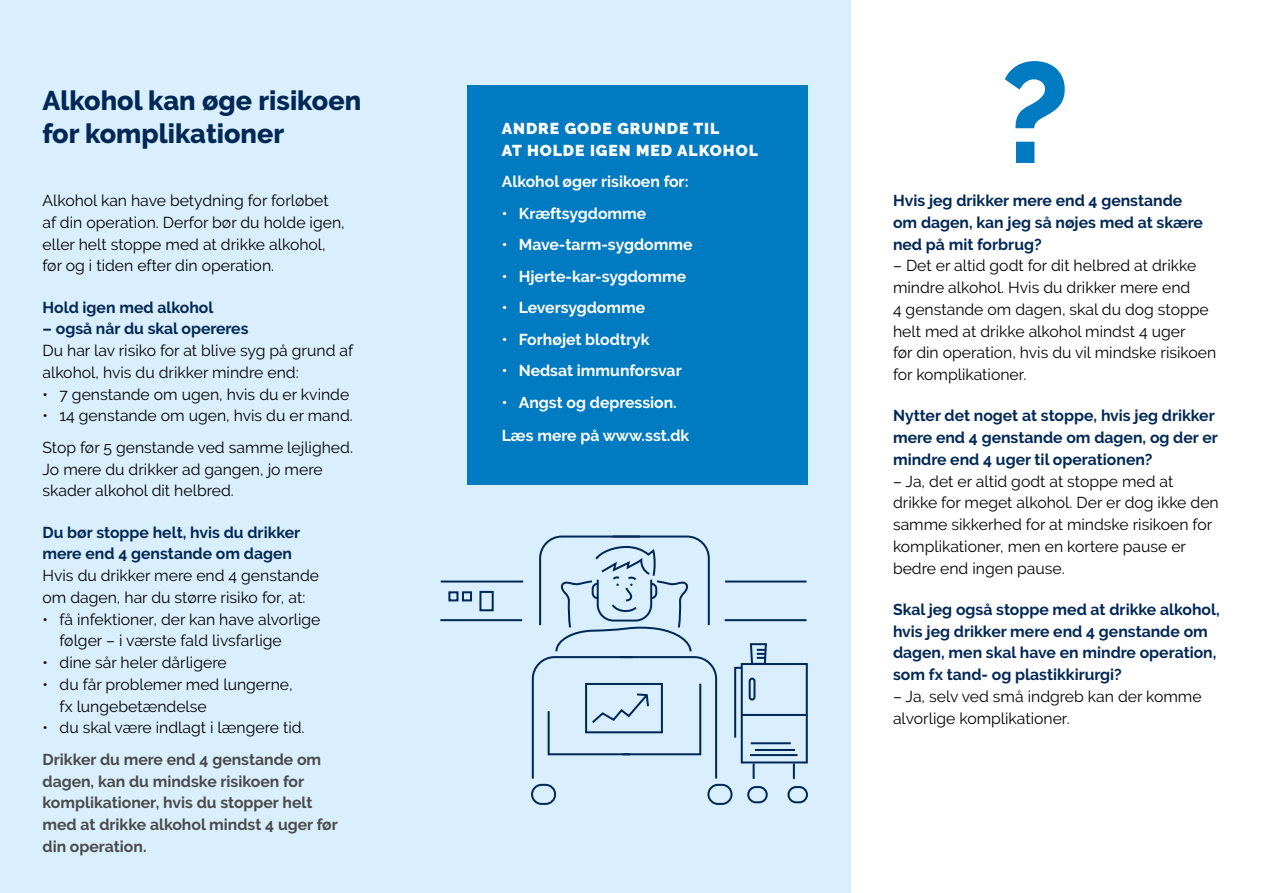
<style>
.page{position:relative;width:1263px;height:893px;background:#fff}
.page>*{position:absolute;margin:0;border:0;box-sizing:border-box;transform-origin:0 0}
.Overskrift_18_22{font:800 27px/33px "Raleway";color:#002856}
.Brødtekst{font:15.75px/21.8px "Raleway";color:#000}
.Brød_Bold_u_luft{font:700 15.75px/21.8px "Raleway";color:#002856}
.Brød_Bold_u_luft-2{font:700 15.75px "Raleway";color:#fff}
.Brødtekst-2{font:700 15.75px/21.8px "Raleway";color:#4a4a49}
.Brød_Bold{font:700 15.75px/21.8px "Raleway";color:#002856}
.OV_Versaler{font:900 15.75px/21.8px "Raleway";letter-spacing:.06em;color:#fff}
.Brød_Bold-2{font:700 15.75px "Raleway";color:#fff}
</style>
<div class="page">
<div style="left:425px;top:0;width:425px;height:893px;background:#daeffd"></div>
<div style="left:531px;top:784px;width:25px;height:21px;border:2px solid #002856;border-radius:10px"></div>
<div style="left:707px;top:784px;width:25px;height:21px;border:2px solid #002856;border-radius:10px"></div>
<svg style="left:531px;top:535px;width:187px;height:244px"></svg>
<hr style="left:441px;top:580px;width:82px;height:3px;background:#002856">
<hr style="left:440px;top:619px;width:82px;height:2px;background:#002856">
<div style="left:448px;top:591px;width:10px;height:10px;border:2px solid #002856"></div>
<div style="left:462px;top:591px;width:10px;height:10px;border:2px solid #002856"></div>
<div style="left:479px;top:591px;width:15px;height:20px;border:2px solid #002856"></div>
<hr style="left:725px;top:580px;width:81px;height:3px;background:#002856">
<hr style="left:725px;top:619px;width:81px;height:2px;background:#002856">
<div style="left:741px;top:663px;width:67px;height:100px;border:2px solid #002856"></div>
<hr style="left:742px;top:714px;width:65px;height:2px;background:#002856">
<div style="left:787px;top:786px;width:21px;height:17px;border:2px solid #002856;border-radius:8px"></div>
<svg style="left:793px;top:763px;width:2px;height:16px"></svg>
<div style="left:747px;top:786px;width:21px;height:17px;border:2px solid #002856;border-radius:8px"></div>
<svg style="left:753px;top:763px;width:2px;height:16px"></svg>
<hr style="left:750px;top:754px;width:47px;height:2px;background:#002856">
<hr style="left:755px;top:749px;width:40px;height:2px;background:#002856">
<hr style="left:751px;top:742px;width:40px;height:2px;background:#002856">
<svg style="left:734px;top:643px;width:34px;height:97px"></svg>
<div style="left:749px;top:678px;width:6px;height:23px;border:2px solid #002856;border-radius:2px"></div>
<svg style="left:1005px;top:61px;width:60px;height:102px"></svg>
<div style="left:0;top:0;width:425px;height:893px;background:#daeffd"></div>
<div style="left:468px;top:85px;width:340px;height:400px;background:#007ac1"></div>
<p class="Overskrift_18_22" style="left:43px;top:85px;width:320px">Alkohol kan øge risikoen for komplikationer</p>
<p class="Brødtekst" style="left:43px;top:190px;width:304px">Alkohol kan have betydning for forløbet af din operation. Derfor bør du holde igen, eller helt stoppe med at drikke alkohol, før og i tiden efter din operation.</p>
<p class="Brød_Bold" style="left:43px;top:296px;width:172px">Hold igen med alkohol</p>
<p class="Brød_Bold" style="left:43px;top:318px;width:208px">– også når du skal opereres</p>
<p class="Brødtekst" style="left:43px;top:340px;width:312px">Du har lav risiko for at blive syg på grund af alkohol, hvis du drikker mindre end:</p>
<p class="Brødtekst" style="left:43px;top:383px;width:308px">• 7 genstande om ugen, hvis du er kvinde</p>
<p class="Brødtekst" style="left:43px;top:405px;width:312px">• 14 genstande om ugen, hvis du er mand.</p>
<p class="Brødtekst" style="left:43px;top:436px;width:312px">Stop før 5 genstande ved samme lejlighed.<br>Jo mere du drikker ad gangen, jo mere skader alkohol dit helbred.</p>
<p class="Brød_Bold" style="left:43px;top:521px;width:259px">Du bør stoppe helt, hvis du drikker mere end 4 genstande om dagen</p>
<p class="Brødtekst" style="left:43px;top:565px;width:278px">Hvis du drikker mere end 4 genstande om dagen, har du større risiko for, at:</p>
<p class="Brødtekst" style="left:60px;top:608px;width:263px;text-indent:-17px">• få infektioner, der kan have alvorlige følger – i værste fald livsfarlige</p>
<p class="Brødtekst" style="left:43px;top:652px;width:186px">• dine sår heler dårligere</p>
<p class="Brødtekst" style="left:60px;top:673px;width:235px;text-indent:-17px">• du får problemer med lungerne, fx lungebetændelse</p>
<p class="Brødtekst" style="left:43px;top:717px;width:264px">• du skal være indlagt i længere tid.</p>
<p class="Brødtekst-2" style="left:43px;top:749px;width:297px">Drikker du mere end 4 genstande om dagen, kan du mindske risikoen for komplikationer, hvis du stopper helt med at drikke alkohol mindst 4 uger før din operation.</p>
<p class="OV_Versaler" style="left:502px;top:117px;width:258px">ANDRE GODE GRUNDE TIL<br>AT HOLDE IGEN MED ALKOHOL</p>
<p class="Brød_Bold_u_luft-2" style="left:502px;top:173px;width:188px">Alkohol øger risikoen for:</p>
<p class="Brød_Bold_u_luft-2" style="left:502px;top:204px;width:146px">• Kræftsygdomme</p>
<p class="Brød_Bold_u_luft-2" style="left:502px;top:236px;width:192px">• Mave-tarm-sygdomme</p>
<p class="Brød_Bold_u_luft-2" style="left:502px;top:267px;width:186px">• Hjerte-kar-sygdomme</p>
<p class="Brød_Bold_u_luft-2" style="left:502px;top:299px;width:145px">• Leversygdomme</p>
<p class="Brød_Bold_u_luft-2" style="left:502px;top:330px;width:149px">• Forhøjet blodtryk</p>
<p class="Brød_Bold_u_luft-2" style="left:502px;top:362px;width:181px">• Nedsat immunforsvar</p>
<p class="Brød_Bold_u_luft-2" style="left:502px;top:393px;width:177px">• Angst og depression.</p>
<p class="Brød_Bold-2" style="left:502px;top:427px;width:189px">Læs mere på www.sst.dk</p>
<p class="Brød_Bold_u_luft" style="left:893px;top:190px;width:311px">Hvis jeg drikker mere end 4 genstande om dagen, kan jeg så nøjes med at skære ned på mit forbrug?</p>
<p class="Brødtekst" style="left:893px;top:255px;width:325px">– Det er altid godt for dit helbred at drikke mindre alkohol. Hvis du drikker mere end<br>4 genstande om dagen, skal du dog stoppe helt med at drikke alkohol mindst 4 uger<br>før din operation, hvis du vil mindske risikoen for komplikationer.</p>
<p class="Brød_Bold_u_luft" style="left:893px;top:405px;width:326px">Nytter det noget at stoppe, hvis jeg drikker mere end 4 genstande om dagen, og der er mindre end 4 uger til operationen?</p>
<p class="Brødtekst" style="left:893px;top:470px;width:327px">– Ja, det er altid godt at stoppe med at drikke for meget alkohol. Der er dog ikke den samme sikkerhed for at mindske risikoen for komplikationer, men en kortere pause er bedre end ingen pause.</p>
<p class="Brød_Bold_u_luft" style="left:893px;top:599px;width:328px">Skal jeg også stoppe med at drikke alkohol, hvis jeg drikker mere end 4 genstande om dagen, men skal have en mindre operation, som fx tand- og plastikkirurgi?</p>
<p class="Brødtekst" style="left:893px;top:685px;width:310px">– Ja, selv ved små indgreb kan der komme alvorlige komplikationer.</p>
</div>
